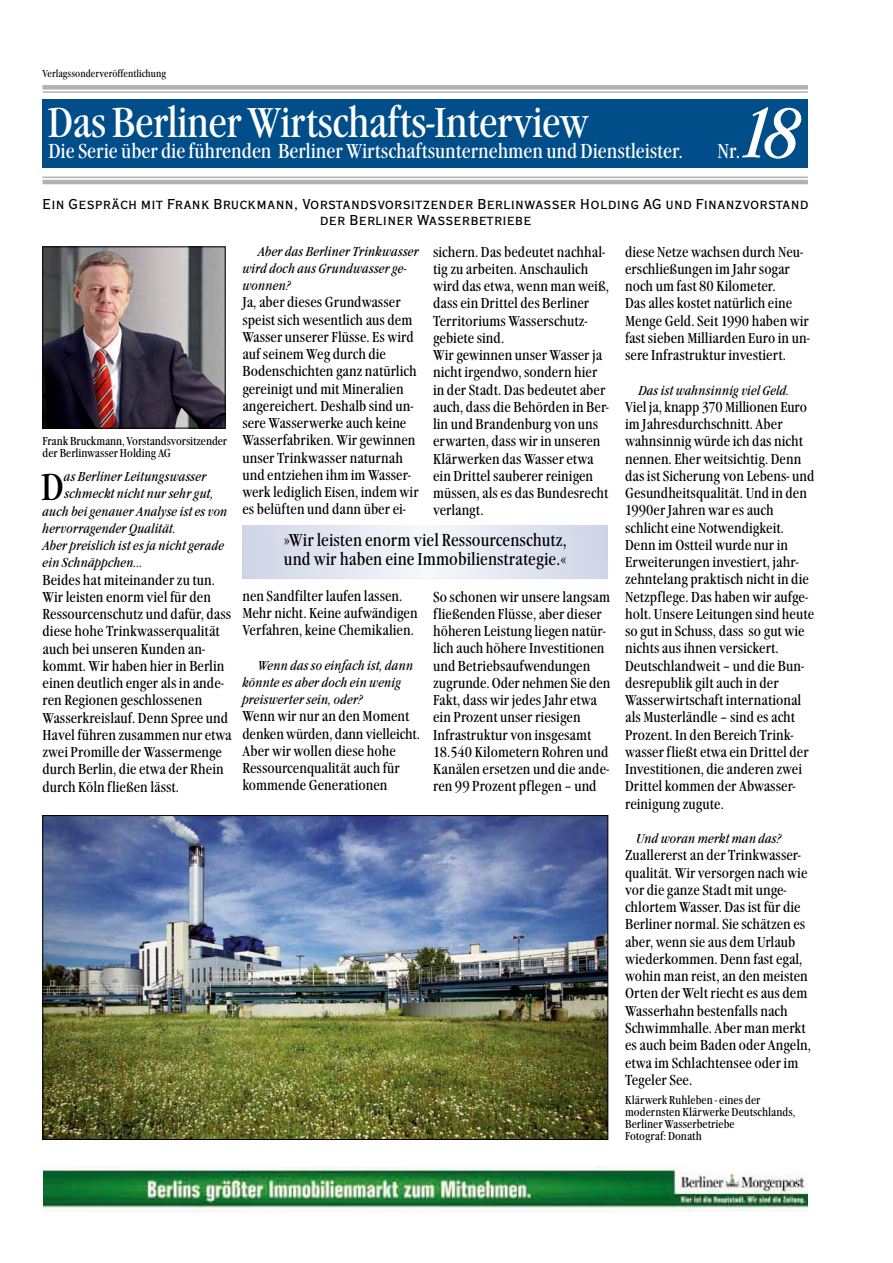
<style>
.page{position:relative;width:893px;height:1263px;background:#fff}
.page>*{position:absolute;margin:0;border:0;box-sizing:border-box;transform-origin:0 0}
.t1{font:italic condensed 72px "Garamond Itc T";color:#fff}
.t2{font:condensed 43.5px "Garamond Itc T";letter-spacing:-.015em;color:#fff}
.t3{font:condensed 39px "Garamond Itc T";color:#000}
.t4{font:condensed 21px "Garamond Itc T";color:#fff}
.t5{font:condensed 18px/19.5px "Garamond Itc T";letter-spacing:.005em;color:#000}
.t6{font:condensed 15px/17.2px "Garamond Itc T";letter-spacing:.005em;color:#000}
.t7{font:500 condensed 15px/16.5px "Copperplate T";letter-spacing:.06em;color:#000;text-align:center}
.t8{font:italic condensed 13.5px/17.2px "Garamond Itc T";letter-spacing:.005em;color:#000}
.t9{font:condensed 12px/12px "Garamond Itc T";letter-spacing:.005em;color:#000}
.t10{font:condensed 10.5px "Garamond Itc T";letter-spacing:.005em;color:#000}
</style>
<div class="page">
<div style="left:43px;top:100px;width:765px;height:68px;background:#004e89"></div>
<div style="left:43px;top:85px;width:765px;height:5px;background:#b1b2b3"></div>
<hr style="left:43px;top:91px;width:765px;height:2px;background:#b1b2b3">
<hr style="left:43px;top:177px;width:765px;height:1px;background:#b1b2b3">
<hr style="left:43px;top:180px;width:765px;height:4px;background:#b1b2b3">
<img style="left:43px;top:1165px;width:765px;height:48px">
<img style="left:45px;top:249px;width:178px;height:177px">
<div style="left:43px;top:247px;width:182px;height:181px;border:1px solid #000"></div>
<img style="left:45px;top:817px;width:561px;height:321px">
<svg style="left:242px;top:525px;width:366px;height:53px"></svg>
<p class="t10" style="left:43px;top:68px;width:125px">Verlagssonderveröffentlichung</p>
<h2 class="t2" style="left:48px;top:97px;width:543px">Das Berliner Wirtschafts-Interview</h2>
<h3 class="t4" style="left:48px;top:138px;width:636px">Die Serie über die führenden Berliner Wirtschaftsunternehmen und Dienstleister.</h3>
<h3 class="t4" style="left:717px;top:138px;width:24px">Nr.</h3>
<p class="t7" style="left:43px;top:195px;width:767px">Ein Gespräch mit Frank Bruckmann, Vorstandsvorsitzender Berlinwasser Holding AG und Finanzvorstand der Berliner Wasserbetriebe</p>
<h1 class="t1" style="left:738px;top:91px;width:63px">18</h1>
<p class="t9" style="left:43px;top:435px;width:186px">Frank Bruckmann, Vorstandsvorsitzender der Berlinwasser Holding AG</p>
<p class="t8" style="left:64px;top:468px;width:144px">as Berliner Leitungswasser</p>
<p class="t8" style="left:65px;top:485px;width:151px">schmeckt nicht nur sehr gut,</p>
<p class="t8" style="left:43px;top:502px;width:186px">auch bei genauer Analyse ist es von</p>
<p class="t8" style="left:43px;top:520px;width:135px">hervorragender Qualität.</p>
<p class="t8" style="left:43px;top:537px;width:183px">Aber preislich ist es ja nicht gerade</p>
<p class="t8" style="left:43px;top:554px;width:102px">ein Schnäppchen…</p>
<p class="t6" style="left:43px;top:571px;width:191px">Beides hat miteinander zu tun.<br>Wir leisten enorm viel für den<br>Ressourcenschutz und dafür, dass diese hohe Trinkwasserqualität auch bei unseren Kunden an&shy;kommt. Wir haben hier in Berlin einen deutlich enger als in ande&shy;ren Regionen geschlossenen<br>Wasserkreislauf. Denn Spree und<br>Havel führen zusammen nur etwa zwei Promille der Wassermenge durch Berlin, die etwa der Rhein durch Köln fließen lässt.</p>
<h3 class="t3" style="left:41px;top:464px;width:24px">D</h3>
<p class="t8" style="left:242px;top:243px;width:178px;text-indent:15px">Aber das Berliner Trinkwasser wird doch aus Grundwasser ge&shy;wonnen?</p>
<p class="t6" style="left:242px;top:294px;width:178px">Ja, aber dieses Grundwasser speist sich wesentlich aus dem<br>Wasser unserer Flüsse. Es wird auf seinem Weg durch die<br>Bodenschichten ganz natürlich gereinigt und mit Mineralien angereichert. Deshalb sind un&shy;sere Wasserwerke auch keine<br>Wasserfabriken. Wir gewinnen unser Trinkwasser naturnah und entziehen ihm im Wasser&shy;werk lediglich Eisen, indem wir es belüften und dann über ei-</p>
<p class="t6" style="left:433px;top:243px;width:177px">sichern. Das bedeutet nachhal&shy;tig zu arbeiten. Anschaulich wird das etwa, wenn man weiß, dass ein Drittel des Berliner<br>Territoriums Wasserschutz&shy;gebiete sind.<br>Wir gewinnen unser Wasser ja nicht irgendwo, sondern hier in der Stadt. Das bedeutet aber auch, dass die Behörden in Ber&shy;lin und Brandenburg von uns erwarten, dass wir in unseren<br>Klärwerken das Wasser etwa ein Drittel sauberer reinigen müssen, als es das Bundesrecht verlangt.</p>
<p class="t5" style="left:284px;top:530px;width:284px">»Wir leisten enorm viel Ressourcenschutz, und wir haben eine Immobilienstrategie.«</p>
<p class="t6" style="left:242px;top:587px;width:177px">nen Sandfilter laufen lassen.<br>Mehr nicht. Keine aufwändigen<br>Verfahren, keine Chemikalien.</p>
<p class="t8" style="left:242px;top:657px;width:172px;text-indent:15px">Wenn das so einfach ist, dann könnte es aber doch ein wenig preiswerter sein, oder?</p>
<p class="t6" style="left:242px;top:708px;width:179px">Wenn wir nur an den Moment denken würden, dann vielleicht.<br>Aber wir wollen diese hohe<br>Ressourcenqualität auch für kommende Generationen</p>
<p class="t6" style="left:433px;top:588px;width:179px">So schonen wir unsere langsam fließenden Flüsse, aber dieser höheren Leistung liegen natür&shy;lich auch höhere Investitionen und Betriebsaufwendungen zugrunde. Oder nehmen Sie den<br>Fakt, dass wir jedes Jahr etwa ein Prozent unser riesigen<br>Infrastruktur von insgesamt<br>18.540 Kilometern Rohren und<br>Kanälen ersetzen und die ande&shy;ren 99 Prozent pflegen – und</p>
<p class="t6" style="left:625px;top:243px;width:186px">diese Netze wachsen durch Neu&shy;erschließungen im Jahr sogar noch um fast 80 Kilometer.<br>Das alles kostet natürlich eine<br>Menge Geld. Seit 1990 haben wir fast sieben Milliarden Euro in un&shy;sere Infrastruktur investiert.</p>
<p class="t8" style="left:638px;top:382px;width:153px">Das ist wahnsinnig viel Geld.</p>
<p class="t6" style="left:625px;top:398px;width:191px">Viel ja, knapp 370 Millionen Euro im Jahresdurchschnitt. Aber wahnsinnig würde ich das nicht nennen. Eher weitsichtig. Denn das ist Sicherung von Lebens- und<br>Gesundheitsqualität. Und in den<br>1990er Jahren war es auch schlicht eine Notwendigkeit.<br>Denn im Ostteil wurde nur in<br>Erweiterungen investiert, jahr&shy;zehntelang praktisch nicht in die<br>Netzpflege. Das haben wir aufge&shy;holt. Unsere Leitungen sind heute so gut in Schuss, dass so gut wie nichts aus ihnen versickert.<br>Deutschlandweit – und die Bun&shy;desrepublik gilt auch in der<br>Wasserwirtschaft international als Musterländle – sind es acht<br>Prozent. In den Bereich Trink&shy;wasser fließt etwa ein Drittel der<br>Investitionen, die anderen zwei<br>Drittel kommen der Abwasser&shy;reinigung zugute.</p>
<p class="t8" style="left:636px;top:830px;width:147px">Und woran merkt man das?</p>
<p class="t6" style="left:625px;top:847px;width:187px">Zuallererst an der Trinkwasser&shy;qualität. Wir versorgen nach wie vor die ganze Stadt mit unge&shy;chlortem Wasser. Das ist für die<br>Berliner normal. Sie schätzen es aber, wenn sie aus dem Urlaub wiederkommen. Denn fast egal, wohin man reist, an den meisten<br>Orten der Welt riecht es aus dem<br>Wasserhahn bestenfalls nach<br>Schwimmhalle. Aber man merkt es auch beim Baden oder Angeln, etwa im Schlachtensee oder im<br>Tegeler See.</p>
<p class="t9" style="left:625px;top:1094px;width:172px">Klärwerk Ruhleben - eines der modernsten Klärwerke Deutschlands,<br>Berliner Wasserbetriebe<br>Fotograf: Donath</p>
</div>
